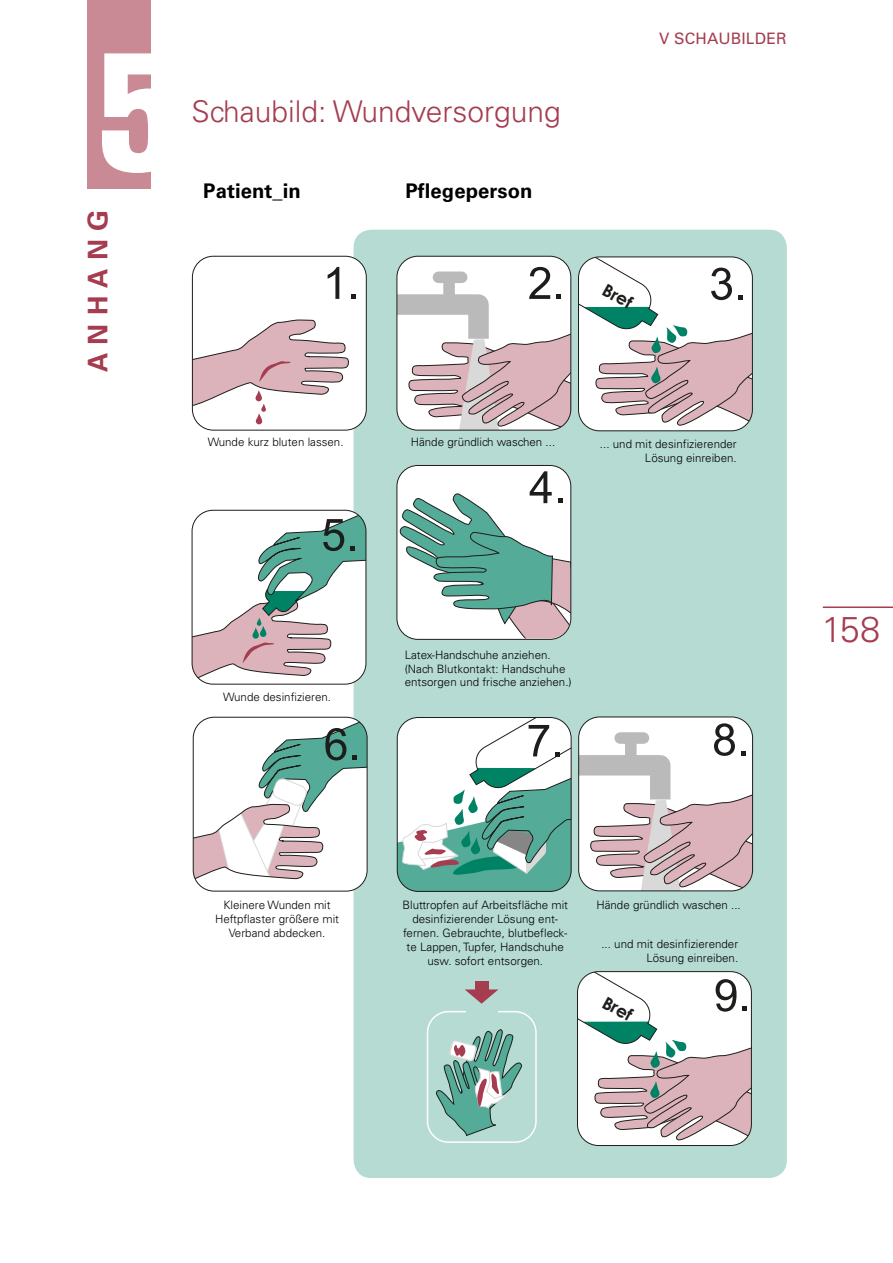
<style>
.page{position:relative;width:893px;height:1263px;background:#fff}
.page>*{position:absolute;margin:0;border:0;box-sizing:border-box;transform-origin:0 0}
.t1{font:900 condensed 180px "Sans";color:#fff}
.t2{font:300 36px "Univers";color:#a53c50}
.t3{font:300 30px "Univers";color:#a53c50}
.t4{font:700 27px "Univers";letter-spacing:.305em;color:#a53c50}
.t5{font:700 20.25px "Univers";letter-spacing:.005em;color:#000}
.t6{font:700 17.4px "Century Gothic";color:#1d1d1b}
.t7{font:15.75px "Univers";letter-spacing:.01em;color:#a53c50}
.t8{font:300 11.55px/13.8px "Univers";color:#000;text-align:center}
</style>
<div class="page">
<hr style="left:823px;top:606px;width:70px;height:2px;background:#a53c50">
<div style="left:87px;top:0;width:63px;height:189px;background:#c98a96"></div>
<div style="left:354px;top:230px;width:433px;height:948px;background:#b6dbd3;border-radius:18px"></div>
<div style="left:397px;top:256px;width:174px;height:174px;background:#fff;border-radius:21px"></div>
<div style="left:192px;top:256px;width:174px;height:174px;background:#fff;border-radius:21px"></div>
<div style="left:192px;top:256px;width:175px;height:174px;border:1px solid #1d1d1b;border-radius:21px"></div>
<div style="left:475px;top:981px;width:13px;height:11px;background:#a53c50"></div>
<svg style="left:465px;top:989px;width:33px;height:15px"></svg>
<svg style="left:397px;top:265px;width:174px;height:165px"></svg>
<div style="left:397px;top:465px;width:174px;height:174px;background:#fff;border-radius:21px"></div>
<div style="left:397px;top:465px;width:174px;height:175px;border:1px solid #1d1d1b;border-radius:21px"></div>
<svg style="left:398px;top:471px;width:173px;height:167px"></svg>
<svg style="left:328px;top:267px;width:11px;height:32px"></svg>
<svg style="left:352px;top:294px;width:4px;height:5px"></svg>
<div style="left:579px;top:717px;width:174px;height:174px;background:#fff;border-radius:21px"></div>
<svg style="left:579px;top:723px;width:174px;height:168px"></svg>
<svg style="left:578px;top:257px;width:174px;height:174px;background:#dad4d5"></svg>
<svg style="left:577px;top:973px;width:173px;height:171px;background:#dcd6d6"></svg>
<div style="left:577px;top:971px;width:175px;height:175px;border:1px solid #1d1d1b;border-radius:21px"></div>
<svg style="left:193px;top:719px;width:174px;height:172px"></svg>
<svg style="left:397px;top:717px;width:174px;height:174px;background:#abcdc5"></svg>
<div style="left:427px;top:1011px;width:110px;height:132px;border:1px solid #fff;border-radius:21px"></div>
<svg style="left:436px;top:1011px;width:86px;height:125px"></svg>
<svg style="left:256px;top:413px;width:6px;height:11px"></svg>
<div style="left:261px;top:404px;width:5px;height:8px;background:#a53c50;border-radius:2px"></div>
<svg style="left:192px;top:319px;width:157px;height:90px"></svg>
<svg style="left:192px;top:512px;width:174px;height:172px"></svg>
<h1 class="t1" style="left:96px;top:10px;width:89px">5</h1>
<h3 class="t4" style="left:82px;top:372px;width:163px;rotate:-90deg">ANHANG</h3>
<h3 class="t3" style="left:191px;top:93px;width:371px">Schaubild: Wundversorgung</h3>
<h3 class="t5" style="left:203px;top:179px;width:99px">Patient_in</h3>
<h3 class="t5" style="left:405px;top:179px;width:128px">Pflegeperson</h3>
<p class="t8" style="left:208px;top:435px;width:137px">Wunde kurz bluten lassen.</p>
<p class="t8" style="left:411px;top:435px;width:146px">Hände gründlich waschen ...</p>
<h3 class="t7" style="left:659px;top:29px;width:129px">V SCHAUBILDER</h3>
<h3 class="t6" style="left:610px;top:277px;width:33px;rotate:29deg">Bref</h3>
<p class="t8" style="left:600px;top:437px;width:138px;text-align:right">... und mit desinfizierender<br>Lösung einreiben.</p>
<p class="t8" style="left:223px;top:690px;width:110px">Wunde desinfizieren.</p>
<p class="t8" style="left:405px;top:648px;width:169px;text-align:left">Latex-Handschuhe anziehen. (Nach Blutkontakt: Handschuhe entsorgen und frische anziehen.)</p>
<h2 class="t2" style="left:822px;top:608px;width:60px">158</h2>
<p class="t8" style="left:402px;top:898px;width:167px">Bluttropfen auf Arbeitsfläche mit desinfizierender Lösung ent&shy;fernen. Gebrauchte, blutbefleck&shy;te Lappen, Tupfer, Handschuhe usw. sofort entsorgen.</p>
<p class="t8" style="left:215px;top:898px;width:125px">Kleinere Wunden mit<br>Heftpflaster größere mit<br>Verband abdecken.</p>
<p class="t8" style="left:596px;top:898px;width:146px">Hände gründlich waschen ...</p>
<p class="t8" style="left:601px;top:937px;width:138px;text-align:right">... und mit desinfizierender<br>Lösung einreiben.</p>
<h3 class="t6" style="left:610px;top:989px;width:33px;rotate:29deg">Bref</h3>
</div>
